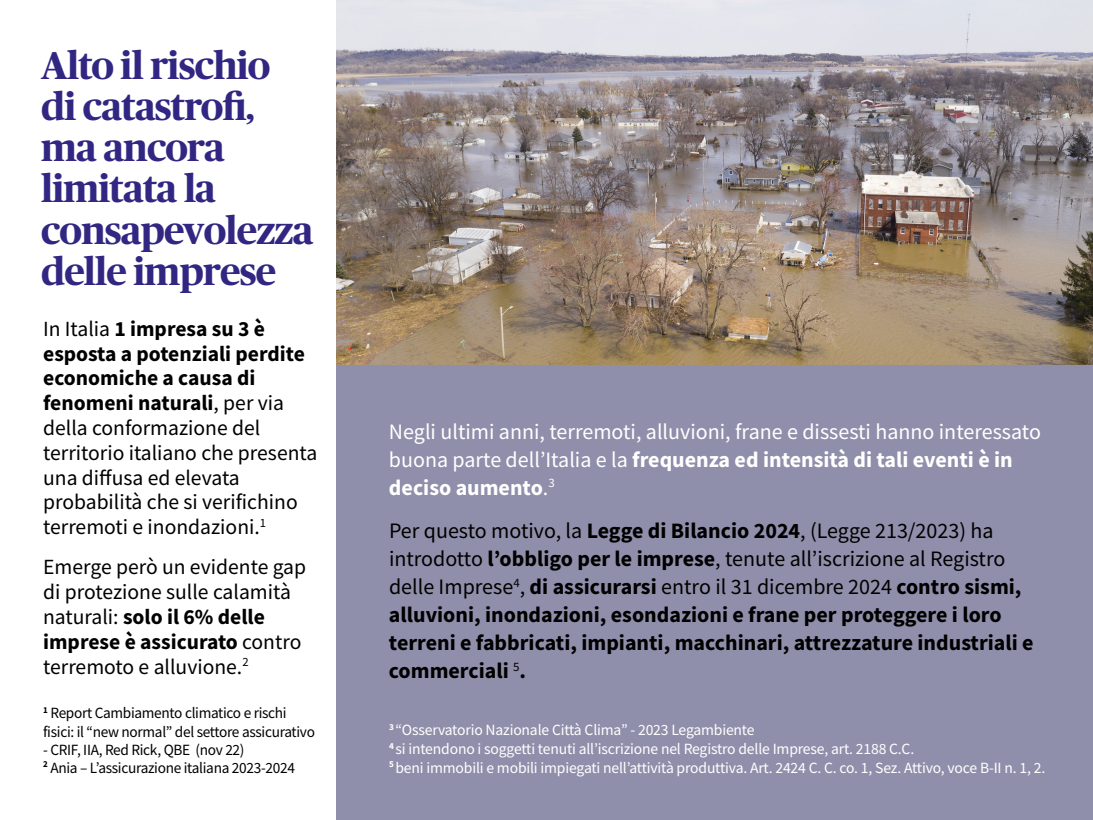
<style>
.page{position:relative;width:1093px;height:820px;background:#fff}
.page>*{position:absolute;margin:0;border:0;box-sizing:border-box;transform-origin:0 0}
.t1{font:700 38.8px/41.2px "Publico Headline";letter-spacing:-.02em;color:#312783}
.t2{font:700 22px/28px "Source Sans Pro";color:#000}
.t3{font:22px/28px "Source Sans Pro";color:#fff}
.t4{font:21.6px/24.8px "Source Sans Pro";color:#000}
.t5{font:15.6px/18.8px "Source Sans Pro";letter-spacing:-.01em;color:#fff}
.t6{font:15.6px/18px "Source Sans Pro";letter-spacing:-.02em;color:#000}
.s1{font-weight:700}
.s2{font-weight:400}
</style>
<div class="page">
<div style="left:337px;top:0;width:756px;height:819px;background:#908fab"></div>
<img style="left:337px;top:0;width:756px;height:364px">
<h1 class="t1" style="left:41px;top:42px;width:274px">Alto il rischio di catastrofi, ma ancora limitata la consapevolezza delle imprese</h1>
<p class="t4" style="left:43px;top:316px;width:276px">In Italia <span class="s1">1 impresa su 3 è esposta a potenziali perdite economiche a causa di fenomeni naturali</span>, per via della conformazione del territorio italiano che presenta una diffusa ed elevata probabilità che si verifichino terremoti e inondazioni.<sup>1</sup></p>
<p class="t4" style="left:43px;top:554px;width:264px">Emerge però un evidente gap di protezione sulle calamità naturali: <span class="s1">solo il 6% delle imprese è assicurato</span> contro terremoto e alluvione.<sup>2</sup></p>
<p class="t6" style="left:43px;top:704px;width:273px"><sup>1</sup> Report Cambiamento climatico e rischi fisici: il “new normal” del settore assicurativo</p>
<p class="t6" style="left:43px;top:740px;width:253px">- CRIF, IIA, Red Rick, QBE (nov 22)<br><sup>2</sup> Ania – L’assicurazione italiana 2023-2024</p>
<p class="t3" style="left:389px;top:417px;width:653px">Negli ultimi anni, terremoti, alluvioni, frane e dissesti hanno interessato buona parte dell’Italia e la <span class="s1">frequenza ed intensità di tali eventi è in deciso aumento</span>.<sup>3</sup></p>
<p class="t2" style="left:389px;top:516px;width:646px"><span class="s2">Per questo motivo, la</span> Legge di Bilancio 2024<span class="s2">, (Legge 213/2023) ha introdotto</span> l’obbligo per le imprese<span class="s2">, tenute all’iscrizione al Registro delle Imprese</span><sup>4</sup><span class="s2">,</span> di assicurarsi <span class="s2">entro il 31 dicembre 2024</span> contro sismi, alluvioni, inondazioni, esondazioni e frane per proteggere i loro terreni e fabbricati, impianti, macchinari, attrezzature industriali e commerciali <sup>5</sup>.</p>
<p class="t5" style="left:389px;top:720px;width:658px"><sup>3</sup> “Osservatorio Nazionale Città Clima” - 2023 Legambiente<br><sup>4</sup> si intendono i soggetti tenuti all’iscrizione nel Registro delle Imprese, art. 2188 C.C.<br><sup>5</sup> beni immobili e mobili impiegati nell’attività produttiva. Art. 2424 C. C. co. 1, Sez. Attivo, voce B-II n. 1, 2.</p>
</div>
